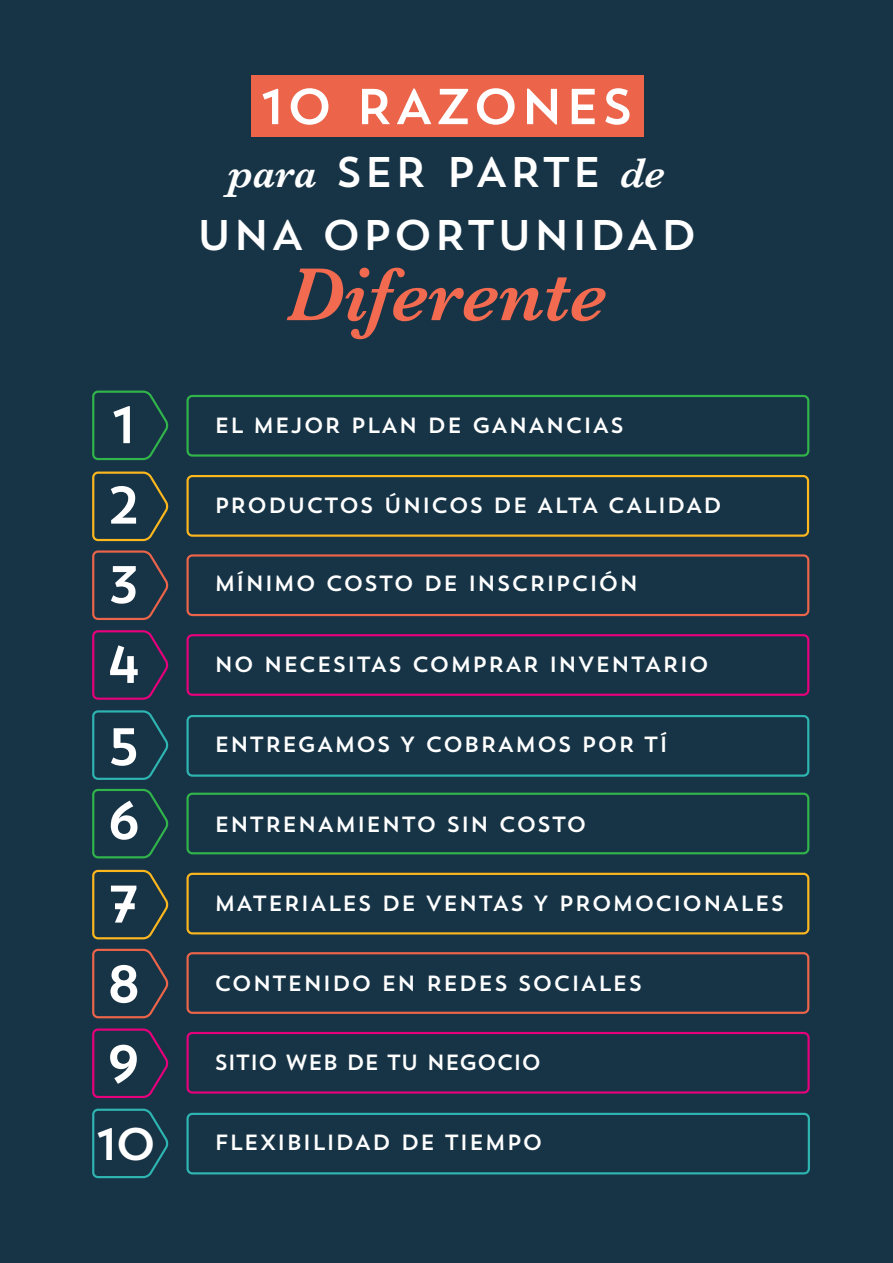
<style>
.page{position:relative;width:893px;height:1263px;background:#173446}
.page>*{position:absolute;margin:0;border:0;box-sizing:border-box;transform-origin:0 0}
.t1{font:italic 600 77.85px "Baskerville";color:#f26b50}
.t2{font:52.65px "Trend Sans One";color:#fff}
.t3{font:50.25px "Trend Sans One";color:#fff}
.t4{font:45.45px "Trend Sans One";color:#fff}
.t5{font:42.75px/62.8px "Trend Sans One";color:#fff;text-align:center}
.t6{font:21.9px "Trend Sans One";color:#fff}
.t7{font:21.9px "Trend Sans One";letter-spacing:-.04em;color:#fff}
.s1{font-family:"Baskerville";font-weight:600;font-style:italic}
</style>
<div class="page">
<div style="left:186px;top:395px;width:623px;height:62px;border:2px solid #31b44a;border-radius:5px"></div>
<div style="left:186px;top:793px;width:623px;height:61px;border:2px solid #31b44a;border-radius:5px"></div>
<div style="left:186px;top:475px;width:623px;height:62px;border:2px solid #fcb71f;border-radius:5px"></div>
<div style="left:186px;top:873px;width:623px;height:61px;border:2px solid #fcb71f;border-radius:5px"></div>
<div style="left:186px;top:554px;width:623px;height:62px;border:2px solid #ec644a;border-radius:5px"></div>
<div style="left:186px;top:952px;width:623px;height:62px;border:2px solid #ec644a;border-radius:5px"></div>
<div style="left:186px;top:634px;width:623px;height:62px;border:2px solid #e6007c;border-radius:5px"></div>
<div style="left:186px;top:1032px;width:624px;height:61px;border:2px solid #e6007c;border-radius:5px"></div>
<div style="left:186px;top:715px;width:623px;height:62px;border:2px solid #2eb5b2;border-radius:5px"></div>
<div style="left:186px;top:1113px;width:624px;height:61px;border:2px solid #2eb5b2;border-radius:5px"></div>
<svg style="left:92px;top:390px;width:77px;height:71px"></svg>
<svg style="left:92px;top:471px;width:77px;height:71px"></svg>
<svg style="left:92px;top:550px;width:77px;height:70px"></svg>
<svg style="left:92px;top:630px;width:77px;height:70px"></svg>
<svg style="left:92px;top:710px;width:77px;height:70px"></svg>
<svg style="left:92px;top:788px;width:77px;height:71px"></svg>
<svg style="left:92px;top:869px;width:77px;height:71px"></svg>
<svg style="left:92px;top:948px;width:77px;height:71px"></svg>
<svg style="left:92px;top:1028px;width:77px;height:71px"></svg>
<svg style="left:92px;top:1108px;width:77px;height:71px"></svg>
<div style="left:251px;top:75px;width:393px;height:62px;background:#ec644a"></div>
<h2 class="t2" style="left:110px;top:391px;width:29px">1</h2>
<h2 class="t2" style="left:106px;top:471px;width:37px">2</h2>
<h2 class="t2" style="left:106px;top:551px;width:37px">3</h2>
<h2 class="t2" style="left:105px;top:631px;width:38px">4</h2>
<h2 class="t2" style="left:106px;top:713px;width:37px">5</h2>
<h2 class="t2" style="left:105px;top:787px;width:38px">6</h2>
<h2 class="t2" style="left:106px;top:870px;width:36px">7</h2>
<h2 class="t2" style="left:105px;top:950px;width:39px">8</h2>
<h2 class="t2" style="left:105px;top:1030px;width:38px">9</h2>
<h3 class="t4" style="left:95px;top:1115px;width:64px">10</h3>
<h3 class="t3" style="left:259px;top:74px;width:377px">10 RAZONES</h3>
<h3 class="t5" style="left:196px;top:140px;width:503px"><span class="s1">para</span> SER PARTE <span class="s1">de<br></span>UNA OPORTUNIDAD</h3>
<h1 class="t1" style="left:286px;top:242px;width:322px">Diferente</h1>
<p class="t6" style="left:214px;top:411px;width:412px">EL MEJOR PLAN DE GANANCIAS</p>
<p class="t6" style="left:214px;top:491px;width:510px">PRODUCTOS ÚNICOS DE ALTA CALIDAD</p>
<p class="t6" style="left:214px;top:569px;width:426px">MÍNIMO COSTO DE INSCRIPCIÓN</p>
<p class="t6" style="left:214px;top:650px;width:497px">NO NECESITAS COMPRAR INVENTARIO</p>
<p class="t6" style="left:214px;top:730px;width:456px">ENTREGAMOS Y COBRAMOS POR TÍ</p>
<p class="t6" style="left:214px;top:810px;width:375px">ENTRENAMIENTO SIN COSTO</p>
<p class="t6" style="left:214px;top:889px;width:572px">MATERIALES DE VENTAS Y PROMOCIONALES</p>
<p class="t6" style="left:214px;top:969px;width:430px">CONTENIDO EN REDES SOCIALES</p>
<p class="t7" style="left:214px;top:1048px;width:329px">SITIO WEB DE TU NEGOCIO</p>
<p class="t6" style="left:214px;top:1129px;width:331px">FLEXIBILIDAD DE TIEMPO</p>
</div>
